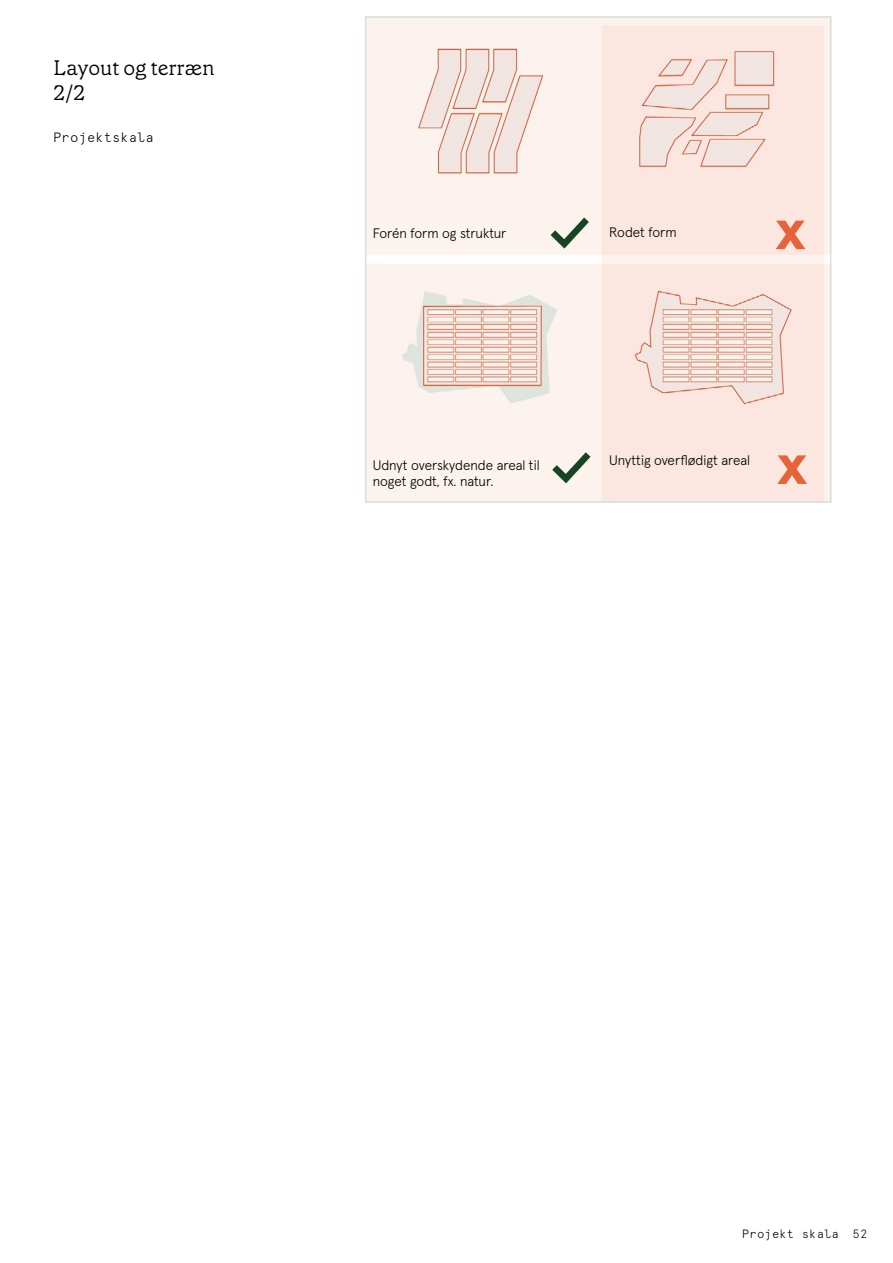
<style>
.page{position:relative;width:893px;height:1263px;background:#fff}
.page>*{position:absolute;margin:0;border:0;box-sizing:border-box;transform-origin:0 0}
.t1{font:700 55.05px "Arial";color:#e66339}
.t2{font:300 21px/25.2px "Grenette Pro";color:#020203}
.t3{font:300 13.8px/16.5px "Apercu Pro";color:#000}
.t4{font:300 13.8px "Apercu Pro";letter-spacing:-.005em;color:#020203}
.t5{font:300 13.5px "Apercu Mono Pro";color:#020203}
.t6{font:300 12px "Apercu Mono Pro";color:#020203}
</style>
<div class="page">
<img style="left:368px;top:19px;width:460px;height:481px">
<svg style="left:552px;top:452px;width:38px;height:31px"></svg>
<svg style="left:551px;top:218px;width:38px;height:31px"></svg>
<div style="left:365px;top:16px;width:466px;height:487px;border:2px solid #dadfd9"></div>
<h2 class="t2" style="left:54px;top:55px;width:163px">Layout og terræn<br>2/2</h2>
<p class="t5" style="left:54px;top:129px;width:102px">Projektskala</p>
<p class="t4" style="left:373px;top:225px;width:135px">Forén form og struktur</p>
<p class="t4" style="left:609px;top:224px;width:69px">Rodet form</p>
<h1 class="t1" style="left:775px;top:191px;width:32px">x</h1>
<p class="t3" style="left:373px;top:457px;width:168px">Udnyt overskydende areal til noget godt, fx. natur.</p>
<p class="t3" style="left:609px;top:452px;width:143px">Unyttig overflødigt areal</p>
<h1 class="t1" style="left:777px;top:426px;width:32px">x</h1>
<p class="t6" style="left:742px;top:1227px;width:127px">Projekt skala 52</p>
</div>
